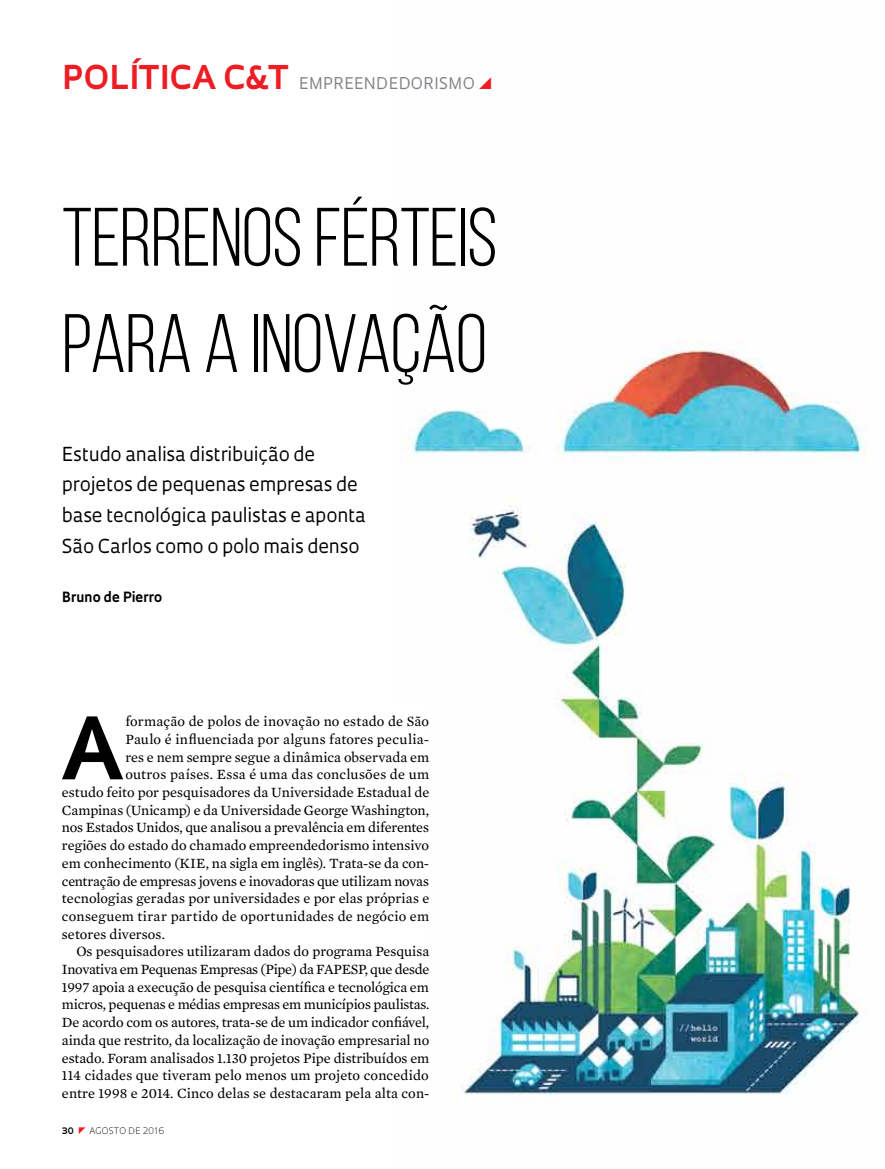
<style>
.page{position:relative;width:885px;height:1169px;background:#fff}
.page>*{position:absolute;margin:0;border:0;box-sizing:border-box;transform-origin:0 0}
.t1{font:700 83.55px "Oculum";color:#000}
.t2{font:82.65px/106.2px "Bebas Neue";letter-spacing:-.01em;color:#000}
.t3{font:18.75px/30.9px "Oculum";letter-spacing:-.01em;color:#000}
.t4{font:15.6px "Oculum";letter-spacing:.03em;color:#808285}
.t5{font:14.4px "Mercury Text G2";letter-spacing:-.005em;color:#000}
.t6{font:14.4px "Mercury Text G2";letter-spacing:.02em;color:#000}
.t7{font:14.4px "Mercury Text G2";letter-spacing:-.025em;color:#000}
.t8{font:14.4px "Mercury Text G2";letter-spacing:.015em;color:#000}
.t9{font:700 13.65px "Oculum";letter-spacing:-.005em;color:#000}
.t10{font:300 8.7px "Oculum";letter-spacing:.01em;color:#000}
.t11{font:700 8.7px "Oculum";color:#000}
.s1{font-weight:700;font-size:31.95px;color:#ed1d24}
</style>
<div class="page">
<img style="left:400px;top:341px;width:467px;height:755px">
<div style="left:62px;top:698px;width:367px;height:400px;background:#fff"></div>
<p class="t4" style="left:62px;top:73px;width:414px"><span class="s1">política c&amp;T</span> Empreendedorismo</p>
<h2 class="t2" style="left:62px;top:183px;width:437px">TERRENOS FÉRTEIS<br>PARA A INOVAÇÃO</h2>
<h3 class="t3" style="left:62px;top:437px;width:306px">Estudo analisa distribuição de projetos de pequenas empresas de base tecnológica paulistas e aponta São Carlos como o polo mais denso</h3>
<p class="t9" style="left:62px;top:588px;width:102px">Bruno de Pierro</p>
<h1 class="t1" style="left:60px;top:691px;width:62px">A</h1>
<p class="t5" style="left:125px;top:711px;width:305px">formação de polos de inovação no estado de São</p>
<p class="t8" style="left:125px;top:728px;width:305px">Paulo é influenciada por alguns fatores peculia-</p>
<p class="t5" style="left:125px;top:746px;width:305px">res e nem sempre segue a dinâmica observada em</p>
<p class="t6" style="left:125px;top:764px;width:305px">outros países. Essa é uma das conclusões de um</p>
<p class="t5" style="left:62px;top:781px;width:369px">estudo feito por pesquisadores da Universidade Estadual de</p>
<p class="t5" style="left:62px;top:799px;width:369px">Campinas (Unicamp) e da Universidade George Washington,</p>
<p class="t5" style="left:62px;top:817px;width:369px">nos Estados Unidos, que analisou a prevalência em diferentes</p>
<p class="t5" style="left:62px;top:835px;width:369px">regiões do estado do chamado empreendedorismo intensivo</p>
<p class="t5" style="left:62px;top:852px;width:369px">em conhecimento (KIE, na sigla em inglês). Trata-se da con-</p>
<p class="t5" style="left:62px;top:870px;width:369px">centração de empresas jovens e inovadoras que utilizam novas</p>
<p class="t5" style="left:62px;top:888px;width:369px">tecnologias geradas por universidades e por elas próprias e</p>
<p class="t6" style="left:62px;top:905px;width:369px">conseguem tirar partido de oportunidades de negócio em</p>
<p class="t5" style="left:62px;top:923px;width:105px">setores diversos.</p>
<p class="t5" style="left:76px;top:941px;width:354px">Os pesquisadores utilizaram dados do programa Pesquisa</p>
<p class="t7" style="left:62px;top:958px;width:369px">Inovativa em Pequenas Empresas (Pipe) da FAPESP, que desde</p>
<p class="t5" style="left:62px;top:976px;width:368px">1997 apoia a execução de pesquisa científica e tecnológica em</p>
<p class="t5" style="left:62px;top:994px;width:369px">micros, pequenas e médias empresas em municípios paulistas.</p>
<p class="t5" style="left:62px;top:1012px;width:369px">De acordo com os autores, trata-se de um indicador confiável,</p>
<p class="t5" style="left:62px;top:1029px;width:369px">ainda que restrito, da localização de inovação empresarial no</p>
<p class="t5" style="left:62px;top:1047px;width:369px">estado. Foram analisados 1.130 projetos Pipe distribuídos em</p>
<p class="t5" style="left:62px;top:1065px;width:368px">114 cidades que tiveram pelo menos um projeto concedido</p>
<p class="t5" style="left:62px;top:1082px;width:369px">entre 1998 e 2014. Cinco delas se destacaram pela alta con-</p>
<p class="t11" style="left:62px;top:1124px;width:13px">30</p>
<p class="t10" style="left:89px;top:1124px;width:77px">AGOSTO DE 2016</p>
</div>
